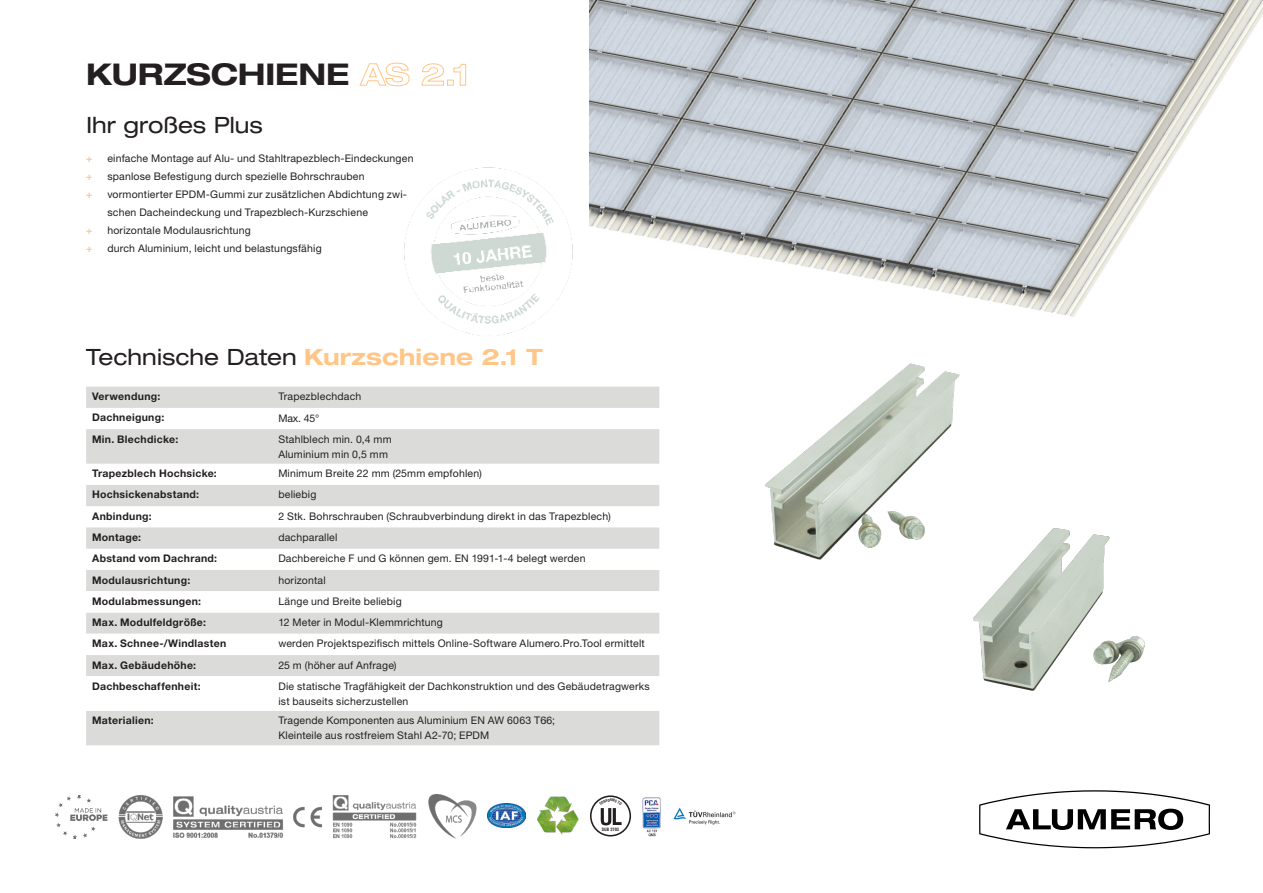
<style>
.page{position:relative;width:1263px;height:893px;background:#fff}
.page>*{position:absolute;margin:0;border:0;box-sizing:border-box;transform-origin:0 0}
.Headline{font:700 expanded 30px "Helvetica Neue LT Pro";letter-spacing:-.005em;color:#231f20}
.Subheadline{font:expanded 22.5px "Helvetica Neue LT Pro";color:#231f20}
.Copy-small{font:10.5px/18px "Helvetica Neue LT Pro";letter-spacing:.02em;color:#231f20}
.Copy-small-2{font:700 10.5px "Helvetica Neue LT Pro";letter-spacing:.03em;color:#231f20}
.Copy-small-3{font:700 10.5px "Helvetica Neue LT Pro";color:#ffc688}
.t1{font:700 condensed 4.35px "Swiss 721 BT";color:#231f20}
.s1{color:#ffc688}
.s2{font-weight:700;color:#ffc688}
</style>
<div class="page">
<svg style="left:86px;top:387px;width:573px;height:358px;fill:#dbdcda"></svg>
<svg style="left:86px;top:591px;width:573px;height:21px"></svg>
<svg style="left:86px;top:634px;width:573px;height:21px"></svg>
<svg style="left:86px;top:676px;width:573px;height:35px"></svg>
<img style="left:55px;top:796px;width:53px;height:43px">
<img style="left:118px;top:795px;width:45px;height:44px">
<img style="left:173px;top:796px;width:110px;height:42px">
<img style="left:293px;top:806px;width:29px;height:22px">
<img style="left:332px;top:795px;width:85px;height:44px">
<img style="left:428px;top:794px;width:49px;height:45px">
<img style="left:404px;top:167px;width:168px;height:169px">
<img style="left:537px;top:796px;width:42px;height:39px">
<div style="left:590px;top:795px;width:41px;height:41px;border:2px solid #231f20;border-radius:50%"></div>
<img style="left:642px;top:797px;width:19px;height:40px">
<img style="left:673px;top:807px;width:63px;height:17px">
<img style="left:488px;top:804px;width:38px;height:23px">
<img style="left:590px;top:0;width:673px;height:317px">
<svg style="left:979px;top:790px;width:231px;height:58px"></svg>
<img style="left:765px;top:363px;width:195px;height:197px">
<img style="left:947px;top:509px;width:198px;height:182px">
<svg style="left:599px;top:799px;width:23px;height:26px"></svg>
<p class="Headline" style="left:86px;top:56px;width:385px">KURZSCHIENE <span class="s1">AS 2.1</span></p>
<p class="Subheadline" style="left:86px;top:112px;width:178px">Ihr großes Plus</p>
<p class="Copy-small" style="left:107px;top:149px;width:308px">einfache Montage auf Alu- und Stahltrapezblech-Eindeckungen</p>
<p class="Copy-small" style="left:107px;top:167px;width:259px">spanlose Befestigung durch spezielle Bohrschrauben</p>
<p class="Copy-small" style="left:107px;top:185px;width:301px">vormontierter EPDM-Gummi zur zusätzlichen Abdichtung zwi&shy;schen Dacheindeckung und Trapezblech-Kurzschiene</p>
<p class="Copy-small" style="left:107px;top:221px;width:145px">horizontale Modulausrichtung</p>
<p class="Copy-small" style="left:107px;top:239px;width:216px">durch Aluminium, leicht und belastungsfähig</p>
<p class="Copy-small-3" style="left:86px;top:152px;width:8px">+</p>
<p class="Copy-small-3" style="left:86px;top:170px;width:8px">+</p>
<p class="Copy-small-3" style="left:86px;top:187px;width:8px">+</p>
<p class="Copy-small-3" style="left:86px;top:224px;width:8px">+</p>
<p class="Copy-small-3" style="left:86px;top:241px;width:8px">+</p>
<p class="Subheadline" style="left:86px;top:344px;width:458px">Technische Daten <span class="s2">Kurzschiene 2.1 T</span></p>
<p class="Copy-small-2" style="left:92px;top:390px;width:70px">Verwendung:</p>
<p class="Copy-small" style="left:278px;top:387px;width:85px">Trapezblechdach</p>
<p class="Copy-small-2" style="left:92px;top:411px;width:74px">Dachneigung:</p>
<p class="Copy-small" style="left:278px;top:409px;width:43px">Max. 45°</p>
<p class="Copy-small-2" style="left:92px;top:432px;width:88px">Min. Blechdicke:</p>
<p class="Copy-small" style="left:278px;top:430px;width:115px">Stahlblech min. 0,4 mm</p>
<p class="Copy-small" style="left:278px;top:445px;width:111px">Aluminium min 0,5 mm</p>
<p class="Copy-small-2" style="left:92px;top:467px;width:126px">Trapezblech Hochsicke:</p>
<p class="Copy-small" style="left:278px;top:464px;width:205px">Minimum Breite 22 mm (25mm empfohlen)</p>
<p class="Copy-small-2" style="left:92px;top:488px;width:109px">Hochsickenabstand:</p>
<p class="Copy-small" style="left:278px;top:486px;width:40px">beliebig</p>
<p class="Copy-small-2" style="left:92px;top:509px;width:61px">Anbindung:</p>
<p class="Copy-small" style="left:278px;top:507px;width:334px">2 Stk. Bohrschrauben (Schraubverbindung direkt in das Trapezblech)</p>
<p class="Copy-small-2" style="left:92px;top:531px;width:51px">Montage:</p>
<p class="Copy-small" style="left:278px;top:528px;width:61px">dachparallel</p>
<p class="Copy-small-2" style="left:92px;top:552px;width:127px">Abstand vom Dachrand:</p>
<p class="Copy-small" style="left:278px;top:549px;width:309px">Dachbereiche F und G können gem. EN 1991-1-4 belegt werden</p>
<p class="Copy-small-2" style="left:92px;top:573px;width:100px">Modulausrichtung:</p>
<p class="Copy-small" style="left:278px;top:571px;width:49px">horizontal</p>
<p class="Copy-small-2" style="left:92px;top:594px;width:111px">Modulabmessungen:</p>
<p class="Copy-small" style="left:278px;top:592px;width:125px">Länge und Breite beliebig</p>
<p class="Copy-small-2" style="left:92px;top:616px;width:115px">Max. Modulfeldgröße:</p>
<p class="Copy-small" style="left:278px;top:613px;width:166px">12 Meter in Modul-Klemmrichtung</p>
<p class="Copy-small-2" style="left:92px;top:637px;width:136px">Max. Schnee-/Windlasten</p>
<p class="Copy-small" style="left:278px;top:634px;width:368px">werden Projektspezifisch mittels Online-Software Alumero.Pro.Tool ermittelt</p>
<p class="Copy-small-2" style="left:92px;top:658px;width:106px">Max. Gebäudehöhe:</p>
<p class="Copy-small" style="left:278px;top:656px;width:120px">25 m (höher auf Anfrage)</p>
<p class="Copy-small-2" style="left:92px;top:680px;width:110px">Dachbeschaffenheit:</p>
<p class="Copy-small" style="left:278px;top:678px;width:373px;line-height:15px">Die statische Tragfähigkeit der Dachkonstruktion und des Gebäudetragwerks ist bauseits sicherzustellen</p>
<p class="Copy-small-2" style="left:92px;top:714px;width:63px">Materialien:</p>
<p class="Copy-small" style="left:278px;top:711px;width:278px">Tragende Komponenten aus Aluminium EN AW 6063 T66;</p>
<p class="Copy-small" style="left:278px;top:726px;width:212px">Kleinteile aus rostfreiem Stahl A2-70; EPDM</p>
<p class="t1" style="left:602px;top:826px;width:19px">SUB 2703</p>
</div>
